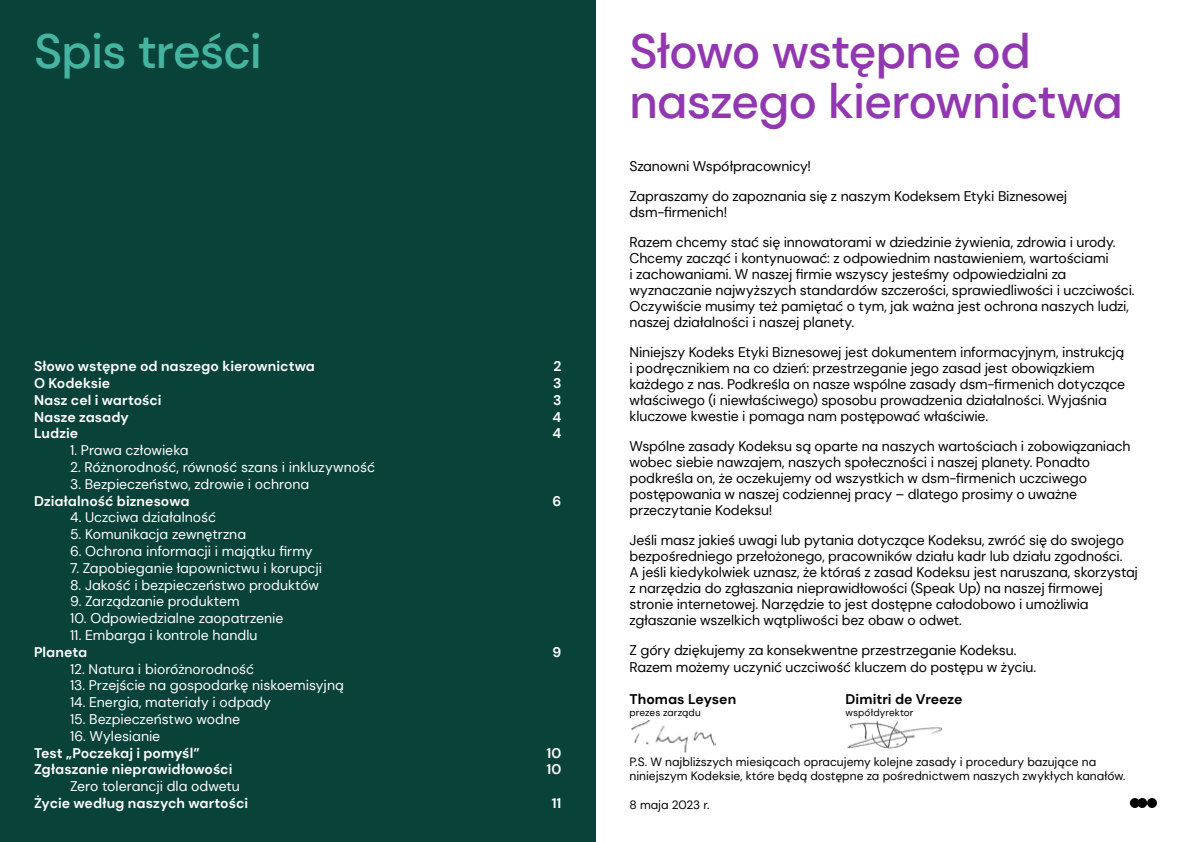
<style>
.page{position:relative;width:1191px;height:842px;background:#fff}
.page>*{position:absolute;margin:0;border:0;box-sizing:border-box;transform-origin:0 0}
.t1{font:500 48px/50px "DM Sans";letter-spacing:-.02em;color:#9138b0}
.t2{font:500 48px "DM Sans";letter-spacing:-.025em;color:#45b5a1}
.t3{font:14px/16px "DM Sans";letter-spacing:-.01em;color:#000}
.t4{font:14px "DM Sans";color:#fff}
.t5{font:700 14px/16.8px "DM Sans";color:#fff}
.t6{font:700 14px "DM Sans";color:#000}
.t7{font:12px/14.4px "DM Sans";color:#000}
.t8{font:10px "DM Sans";letter-spacing:.01em;color:#000}
</style>
<div class="page">
<div style="left:0;top:0;width:595px;height:842px;background:#084238"></div>
<svg style="left:1130px;top:798px;width:27px;height:10px"></svg>
<img style="left:631px;top:720px;width:84px;height:32px">
<img style="left:847px;top:721px;width:96px;height:28px">
<h1 class="t2" style="left:34px;top:21px;width:229px">Spis treści</h1>
<p class="t5" style="left:34px;top:358px;width:282px">Słowo wstępne od naszego kierownictwa<br>O Kodeksie<br>Nasz cel i wartości<br>Nasze zasady<br>Ludzie</p>
<p class="t4" style="left:70px;top:442px;width:120px">1. Prawa człowieka</p>
<p class="t4" style="left:70px;top:458px;width:306px">2. Różnorodność, równość szans i inkluzywność</p>
<p class="t4" style="left:70px;top:475px;width:241px">3. Bezpieczeństwo, zdrowie i ochrona</p>
<p class="t5" style="left:34px;top:492px;width:157px">Działalność biznesowa</p>
<p class="t4" style="left:70px;top:509px;width:147px">4. Uczciwa działalność</p>
<p class="t4" style="left:70px;top:526px;width:178px">5. Komunikacja zewnętrzna</p>
<p class="t4" style="left:70px;top:542px;width:244px">6. Ochrona informacji i majątku firmy</p>
<p class="t4" style="left:70px;top:559px;width:253px">7. Zapobieganie łapownictwu i korupcji</p>
<p class="t4" style="left:70px;top:576px;width:250px">8. Jakość i bezpieczeństwo produktów</p>
<p class="t4" style="left:70px;top:593px;width:171px">9. Zarządzanie produktem</p>
<p class="t4" style="left:70px;top:610px;width:215px">10. Odpowiedzialne zaopatrzenie</p>
<p class="t4" style="left:70px;top:626px;width:189px">11. Embarga i kontrole handlu</p>
<p class="t5" style="left:34px;top:643px;width:55px">Planeta</p>
<p class="t4" style="left:70px;top:660px;width:186px">12. Natura i bioróżnorodność</p>
<p class="t4" style="left:70px;top:677px;width:275px">13. Przejście na gospodarkę niskoemisyjną</p>
<p class="t4" style="left:70px;top:694px;width:202px">14. Energia, materiały i odpady</p>
<p class="t4" style="left:70px;top:710px;width:172px">15. Bezpieczeństwo wodne</p>
<p class="t4" style="left:70px;top:727px;width:92px">16. Wylesianie</p>
<p class="t5" style="left:34px;top:744px;width:200px">Test „Poczekaj i pomyśl”<br>Zgłaszanie nieprawidłowości</p>
<p class="t4" style="left:70px;top:778px;width:171px">Zero tolerancji dla odwetu</p>
<p class="t5" style="left:34px;top:795px;width:216px">Życie według naszych wartości</p>
<p class="t5" style="left:552px;top:358px;width:10px;text-align:justify">2<br>3<br>3<br>4<br>4</p>
<p class="t5" style="left:552px;top:492px;width:10px">6</p>
<p class="t5" style="left:552px;top:643px;width:10px">9</p>
<p class="t5" style="left:546px;top:744px;width:16px">10<br>10</p>
<p class="t5" style="left:552px;top:795px;width:11px">11</p>
<h1 class="t1" style="left:629px;top:26px;width:495px">Słowo wstępne od naszego kierownictwa</h1>
<p class="t3" style="left:629px;top:151px;width:439px;line-height:30px">Szanowni Współpracownicy!<br>Zapraszamy do zapoznania się z naszym Kodeksem Etyki Biznesowej</p>
<p class="t3" style="left:629px;top:197px;width:487px;line-height:30px">dsm-firmenich!<br>Razem chcemy stać się innowatorami w dziedzinie żywienia, zdrowia i urody.</p>
<p class="t3" style="left:629px;top:250px;width:506px">Chcemy zacząć i kontynuować: z odpowiednim nastawieniem, wartościami<br>i zachowaniami. W naszej firmie wszyscy jesteśmy odpowiedzialni za wyznaczanie najwyższych standardów szczerości, sprawiedliwości i uczciwości.<br>Oczywiście musimy też pamiętać o tym, jak ważna jest ochrona naszych ludzi, naszej działalności i naszej planety.</p>
<p class="t3" style="left:629px;top:344px;width:497px">Niniejszy Kodeks Etyki Biznesowej jest dokumentem informacyjnym, instrukcją i podręcznikiem na co dzień: przestrzeganie jego zasad jest obowiązkiem każdego z nas. Podkreśla on nasze wspólne zasady dsm-firmenich dotyczące właściwego (i niewłaściwego) sposobu prowadzenia działalności. Wyjaśnia kluczowe kwestie i pomaga nam postępować właściwie.</p>
<p class="t3" style="left:629px;top:438px;width:502px">Wspólne zasady Kodeksu są oparte na naszych wartościach i zobowiązaniach wobec siebie nawzajem, naszych społeczności i naszej planety. Ponadto podkreśla on, że oczekujemy od wszystkich w dsm-firmenich uczciwego postępowania w naszej codziennej pracy – dlatego prosimy o uważne przeczytanie Kodeksu!</p>
<p class="t3" style="left:629px;top:532px;width:510px">Jeśli masz jakieś uwagi lub pytania dotyczące Kodeksu, zwróć się do swojego bezpośredniego przełożonego, pracowników działu kadr lub działu zgodności.<br>A jeśli kiedykolwiek uznasz, że któraś z zasad Kodeksu jest naruszana, skorzystaj z narzędzia do zgłaszania nieprawidłowości (Speak Up) na naszej firmowej stronie internetowej. Narzędzie to jest dostępne całodobowo i umożliwia zgłaszanie wszelkich wątpliwości bez obaw o odwet.</p>
<p class="t3" style="left:629px;top:642px;width:408px;line-height:16.8px">Z góry dziękujemy za konsekwentne przestrzeganie Kodeksu.<br>Razem możemy uczynić uczciwość kluczem do postępu w życiu.</p>
<p class="t6" style="left:629px;top:690px;width:108px">Thomas Leysen</p>
<p class="t6" style="left:845px;top:690px;width:118px">Dimitri de Vreeze</p>
<p class="t8" style="left:629px;top:706px;width:73px">prezes zarządu</p>
<p class="t8" style="left:845px;top:706px;width:69px">współdyrektor</p>
<p class="t7" style="left:629px;top:754px;width:497px">P.S. W najbliższych miesiącach opracujemy kolejne zasady i procedury bazujące na niniejszym Kodeksie, które będą dostępne za pośrednictwem naszych zwykłych kanałów.</p>
<p class="t7" style="left:629px;top:798px;width:81px">8 maja 2023 r.</p>
</div>
